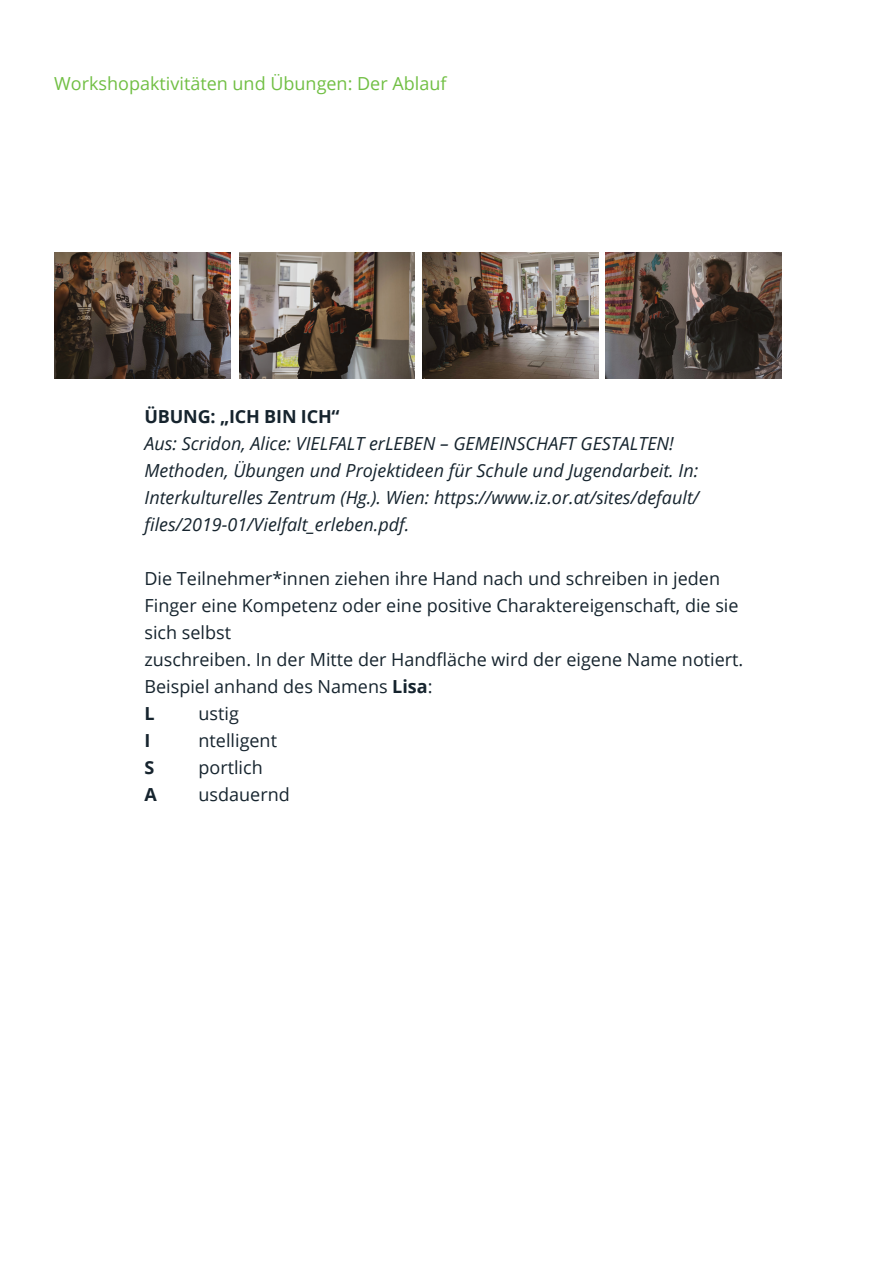
<style>
.page{position:relative;width:893px;height:1263px;background:#fff}
.page>*{position:absolute;margin:0;border:0;box-sizing:border-box;transform-origin:0 0}
.t1{font:18px/27px "Open Sans";color:#16242e}
.t2{font:italic 18px/27px "Open Sans";color:#16242e}
.t3{font:18px "Open Sans";color:#71bf44}
.t4{font:700 18px "Open Sans";letter-spacing:-.01em;color:#16242e}
.s1{font-weight:700}
</style>
<div class="page">
<img style="left:422px;top:252px;width:176px;height:126px">
<img style="left:239px;top:252px;width:176px;height:126px">
<img style="left:606px;top:252px;width:176px;height:126px">
<img style="left:54px;top:252px;width:176px;height:126px">
<p class="t3" style="left:54px;top:71px;width:394px">Workshopaktivitäten und Übungen: Der Ablauf</p>
<p class="t4" style="left:144px;top:404px;width:197px">ÜBUNG: „ICH BIN ICH“</p>
<p class="t2" style="left:144px;top:429px;width:556px">Aus: Scridon, Alice: VIELFALT erLEBEN – GEMEINSCHAFT GESTALTEN!<br>Methoden, Übungen und Projektideen für Schule und Jugendarbeit. In:<br>Interkulturelles Zentrum (Hg.). Wien: https://www.iz.or.at/sites/default/ files/2019-01/Vielfalt_erleben.pdf.</p>
<p class="t1" style="left:144px;top:565px;width:600px">Die Teilnehmer*innen ziehen ihre Hand nach und schreiben in jeden Finger eine Kompetenz oder eine positive Charaktereigenschaft, die sie sich selbst<br>zuschreiben. In der Mitte der Handfläche wird der eigene Name notiert.<br>Beispiel anhand des Namens <span class="s1">Lisa</span>:<br><span class="s1">L</span></p>
<p class="t1" style="left:198px;top:700px;width:42px">ustig</p>
<p class="t4" style="left:144px;top:728px;width:7px">I</p>
<p class="t1" style="left:198px;top:727px;width:80px">ntelligent</p>
<p class="t4" style="left:144px;top:755px;width:11px">S</p>
<p class="t1" style="left:198px;top:754px;width:66px">portlich</p>
<p class="t4" style="left:144px;top:782px;width:14px">A</p>
<p class="t1" style="left:198px;top:781px;width:93px">usdauernd</p>
</div>
